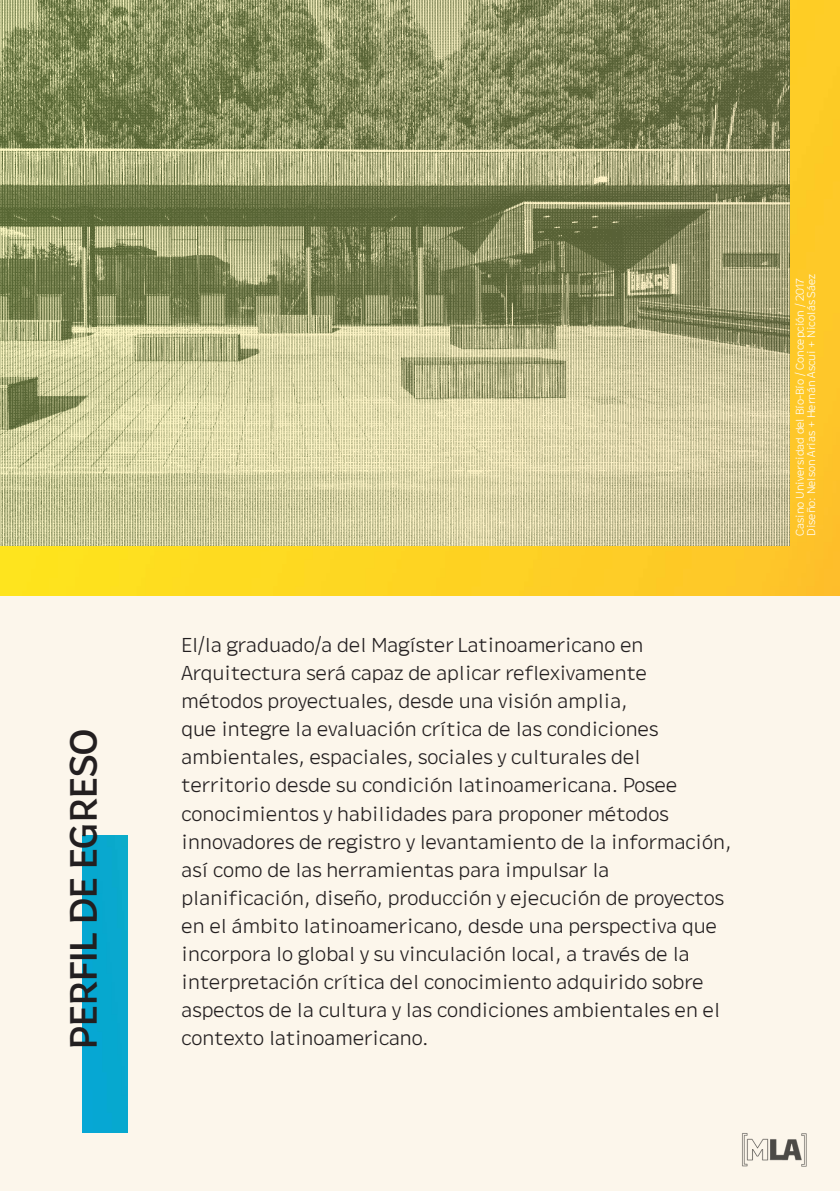
<style>
.page{position:relative;width:840px;height:1191px;background:#fff}
.page>*{position:absolute;margin:0;border:0;box-sizing:border-box;transform-origin:0 0}
.t1{font:34px "Facultad 1.19";letter-spacing:.01em;color:#231f20}
.t2{font:300 18px/28px "Facultad 1.19";color:#231f20}
.t3{font:300 10px "Facultad 1.19";color:#fff}
</style>
<div class="page">
<div style="left:0;top:0;width:839px;height:1191px;background:#fcf6eb"></div>
<img style="left:0;top:0;width:839px;height:595px">
<div style="left:82px;top:835px;width:46px;height:297px;background:#06a8cf"></div>
<img style="left:0;top:0;width:789px;height:546px">
<img style="left:742px;top:1133px;width:65px;height:34px">
<p class="t1" style="left:61px;top:1049px;width:321px;rotate:-90deg">PERFIL DE EGRESO</p>
<p class="t2" style="left:181px;top:631px;width:467px">El/la graduado/a del Magíster Latinoamericano en<br>Arquitectura será capaz de aplicar reflexivamente</p>
<p class="t2" style="left:181px;top:687px;width:551px">métodos proyectuales, desde una visión amplia,<br>que integre la evaluación crítica de las condiciones ambientales, espaciales, sociales y culturales del territorio desde su condición latinoamericana. Posee conocimientos y habilidades para proponer métodos innovadores de registro y levantamiento de la información, así como de las herramientas para impulsar la planificación, diseño, producción y ejecución de proyectos en el ámbito latinoamericano, desde una perspectiva que incorpora lo global y su vinculación local, a través de la interpretación crítica del conocimiento adquirido sobre aspectos de la cultura y las condiciones ambientales en el contexto latinoamericano.</p>
<p class="t3" style="left:792px;top:536px;width:259px;rotate:-90deg">Casino Universidad del Bío-Bío / Concepción / 2017</p>
<p class="t3" style="left:804px;top:536px;width:264px;rotate:-90deg">Diseño: Nelson Arias + Hernán Ascui + Nicolás Sáez</p>
</div>
